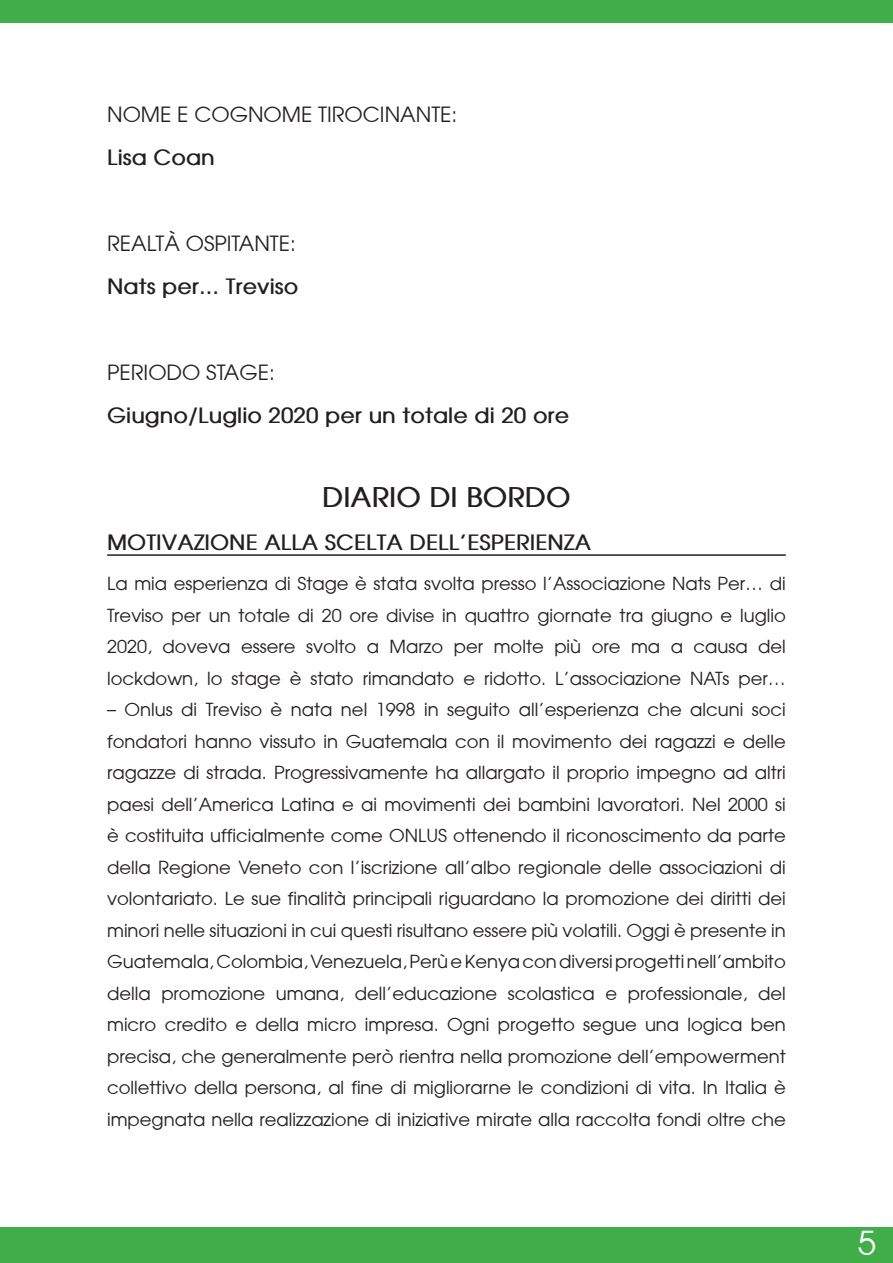
<style>
.page{position:relative;width:893px;height:1263px;background:#fff}
.page>*{position:absolute;margin:0;border:0;box-sizing:border-box;transform-origin:0 0}
.t1{font:33px "Avant Garde";color:#fff}
.t2{font:700 27px "Avant Garde";color:#231f20}
.t3{font:700 21px "Avant Garde";color:#231f20}
.t4{font:21px "Avant Garde";color:#231f20}
.t5{font:18px/31.5px "Avant Garde";color:#231f20;text-align:justify}
</style>
<div class="page">
<div style="left:0;top:0;width:893px;height:23px;background:#40ae49"></div>
<div style="left:0;top:1227px;width:893px;height:36px;background:#40ae49"></div>
<hr style="left:107px;top:554px;width:679px;height:2px;background:#231f20">
<p class="t4" style="left:107px;top:101px;width:352px">NOME E COGNOME TIROCINANTE:</p>
<p class="t3" style="left:107px;top:144px;width:109px">Lisa Coan</p>
<p class="t4" style="left:107px;top:230px;width:190px">REALTÀ OSPITANTE:</p>
<p class="t3" style="left:107px;top:273px;width:193px">Nats per... Treviso</p>
<p class="t4" style="left:107px;top:359px;width:169px">PERIODO STAGE:</p>
<p class="t3" style="left:107px;top:402px;width:464px">Giugno/Luglio 2020 per un totale di 20 ore</p>
<h2 class="t2" style="left:322px;top:480px;width:250px">DIARIO DI BORDO</h2>
<p class="t3" style="left:107px;top:529px;width:486px">MOTIVAZIONE ALLA SCELTA DELL’ESPERIENZA</p>
<p class="t5" style="left:107px;top:567px;width:680px">La mia esperienza di Stage è stata svolta presso l’Associazione Nats Per… di Treviso per un totale di 20 ore divise in quattro giornate tra giugno e luglio 2020, doveva essere svolto a Marzo per molte più ore ma a causa del lockdown, lo stage è stato rimandato e ridotto. L’associazione NATs per…</p>
<p class="t5" style="left:107px;top:693px;width:680px">– Onlus di Treviso è nata nel 1998 in seguito all’esperienza che alcuni soci fondatori hanno vissuto in Guatemala con il movimento dei ragazzi e delle ragazze di strada. Progressivamente ha allargato il proprio impegno ad altri paesi dell’America Latina e ai movimenti dei bambini lavoratori. Nel 2000 si è costituita ufficialmente come ONLUS ottenendo il riconoscimento da parte della Regione Veneto con l’iscrizione all’albo regionale delle associazioni di volontariato. Le sue finalità principali riguardano la promozione dei diritti dei minori nelle situazioni in cui questi risultano essere più volatili. Oggi è presente in Guatemala, Colombia, Venezuela, Perù e Kenya con diversi progetti nell’ambito della promozione umana, dell’educazione scolastica e professionale, del micro credito e della micro impresa. Ogni progetto segue una logica ben precisa, che generalmente però rientra nella promozione dell’empowerment collettivo della persona, al fine di migliorarne le condizioni di vita. In Italia è impegnata nella realizzazione di iniziative mirate alla raccolta fondi oltre che</p>
<h1 class="t1" style="left:858px;top:1222px;width:20px">5</h1>
</div>
